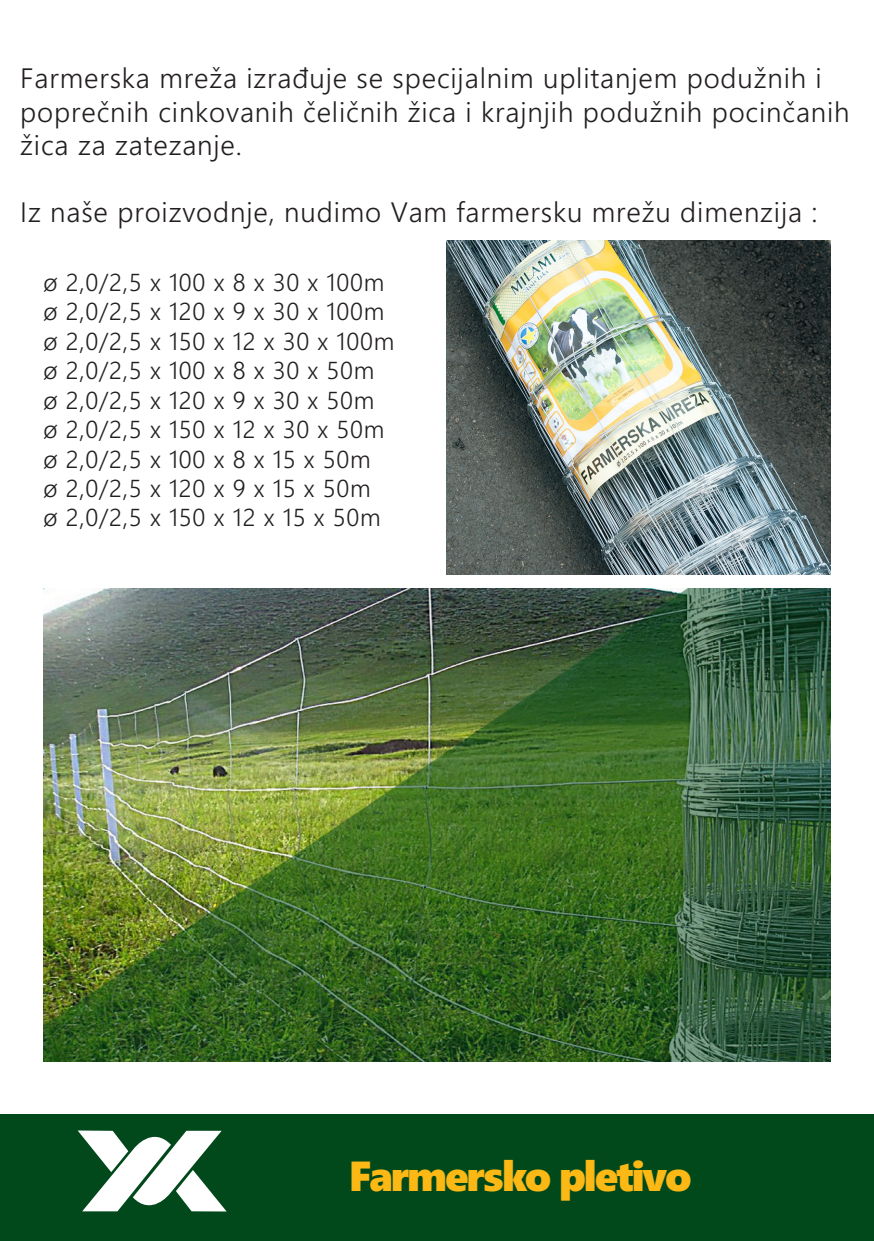
<style>
.page{position:relative;width:874px;height:1241px;background:#fff}
.page>*{position:absolute;margin:0;border:0;box-sizing:border-box;transform-origin:0 0}
.T4{font:900 42px "Segoe WP";letter-spacing:-.05em;color:#fcb814}
.Body_Text{font:300 28px/33.6px "Segoe WP";letter-spacing:.03em;color:#231f20}
.Body_Text-2{font:300 24.5px "Segoe WP";letter-spacing:.03em;color:#231f20}
</style>
<div class="page">
<div style="left:0;top:1114px;width:873px;height:126px;background:#01491a"></div>
<svg style="left:78px;top:1130px;width:148px;height:82px"></svg>
<img style="left:446px;top:241px;width:384px;height:333px">
<img style="left:43px;top:588px;width:787px;height:472px">
<p class="Body_Text" style="left:20px;top:61px;width:830px">Farmerska mreža izrađuje se specijalnim uplitanjem podužnih i poprečnih cinkovanih čeličnih žica i krajnjih podužnih pocinčanih žica za zatezanje.</p>
<p class="Body_Text" style="left:20px;top:195px;width:798px">Iz naše proizvodnje, nudimo Vam farmersku mrežu dimenzija :</p>
<p class="Body_Text-2" style="left:43px;top:267px;width:342px">ø 2,0/2,5 x 100 x 8 x 30 x 100m</p>
<p class="Body_Text-2" style="left:43px;top:297px;width:342px">ø 2,0/2,5 x 120 x 9 x 30 x 100m</p>
<p class="Body_Text-2" style="left:43px;top:326px;width:352px">ø 2,0/2,5 x 150 x 12 x 30 x 100m</p>
<p class="Body_Text-2" style="left:43px;top:356px;width:332px">ø 2,0/2,5 x 100 x 8 x 30 x 50m</p>
<p class="Body_Text-2" style="left:43px;top:385px;width:332px">ø 2,0/2,5 x 120 x 9 x 30 x 50m</p>
<p class="Body_Text-2" style="left:43px;top:414px;width:342px">ø 2,0/2,5 x 150 x 12 x 30 x 50m</p>
<p class="Body_Text-2" style="left:43px;top:444px;width:328px">ø 2,0/2,5 x 100 x 8 x 15 x 50m</p>
<p class="Body_Text-2" style="left:43px;top:473px;width:328px">ø 2,0/2,5 x 120 x 9 x 15 x 50m</p>
<p class="Body_Text-2" style="left:43px;top:503px;width:338px">ø 2,0/2,5 x 150 x 12 x 15 x 50m</p>
<p class="T4" style="left:348px;top:1149px;width:344px">Farmersko pletivo</p>
</div>
